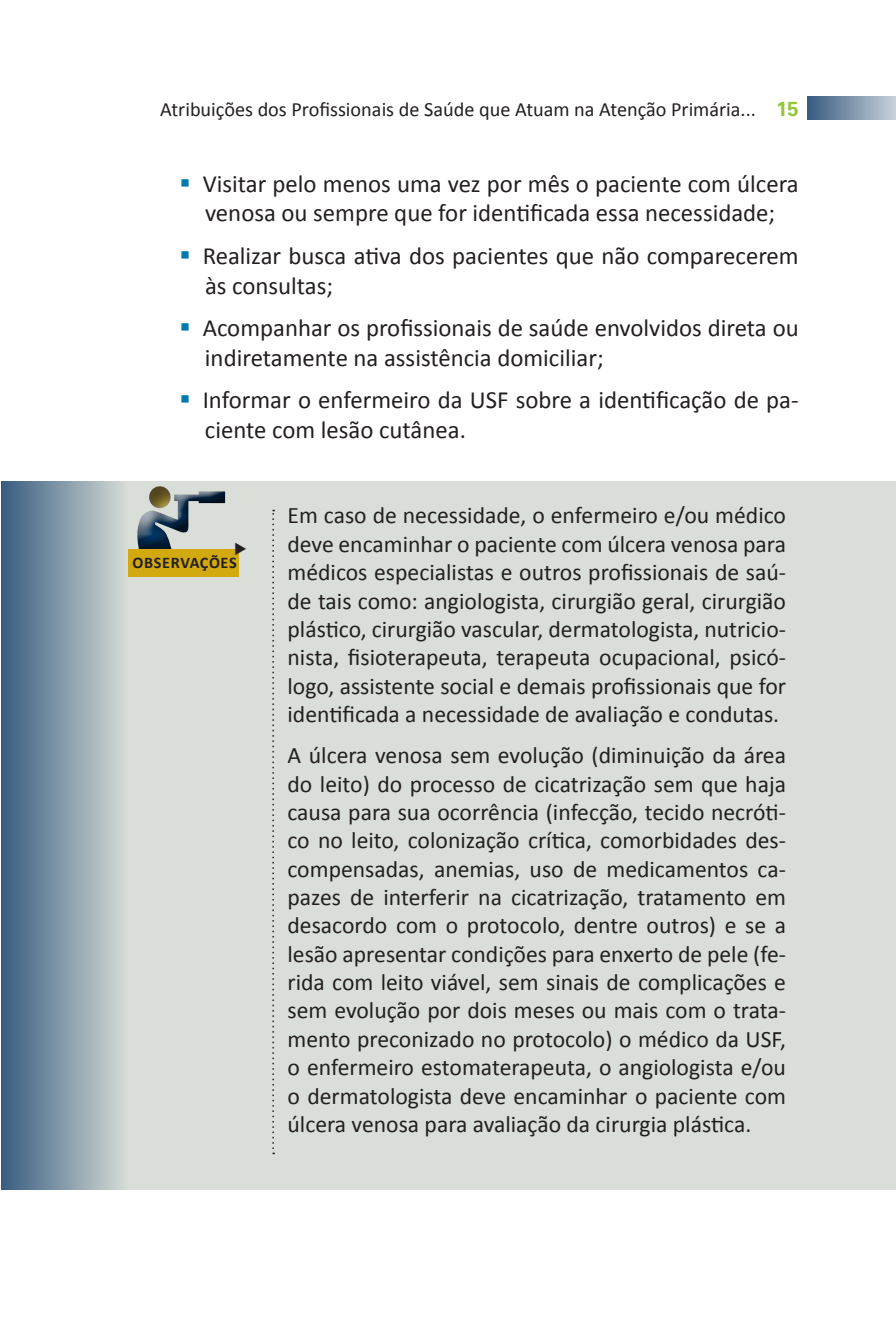
<style>
.page{position:relative;width:896px;height:1340px;background:#fff}
.page>*{position:absolute;margin:0;border:0;box-sizing:border-box;transform-origin:0 0}
.t1{font:24.75px/29.7px "Calibri";color:#231f20}
.t2{font:23.62px/28.3px "Calibri";color:#231f20;text-align:justify}
.t3{font:20.25px "Calibri";color:#231f20}
.t4{font:700 16.2px "Calibri";letter-spacing:.035em;color:#231f20}
.s1{font-family:"Univers LT Std";font-weight:700;color:#96c63a}
</style>
<div class="page">
<div style="left:807px;top:96px;width:88px;height:23px;background:linear-gradient(to right,#375b7f,#c5d0da)"></div>
<div style="left:1px;top:481px;width:894px;height:708px;background:#d9dfd8"></div>
<svg style="left:272px;top:509px;width:2px;height:645px"></svg>
<div style="left:1px;top:481px;width:127px;height:708px;background:linear-gradient(to right,#385c80,#d6dcd6)"></div>
<div style="left:145px;top:484px;width:27px;height:24px;background:#231f20;opacity:.75"></div>
<div style="left:134px;top:488px;width:92px;height:56px;background:#fff;opacity:.75"></div>
<div style="left:134px;top:490px;width:92px;height:61px;background:#231f20;opacity:.75"></div>
<div style="left:128px;top:550px;width:110px;height:27px;background:#d2a90e"></div>
<p class="t3" style="left:160px;top:96px;width:639px">Atribuições dos Profissionais de Saúde que Atuam na Atenção Primária... <span class="s1">15</span></p>
<p class="t1" style="left:203px;top:168px;width:597px">Visitar pelo menos uma vez por mês o paciente com úlcera venosa ou sempre que for identificada essa necessidade;</p>
<p class="t1" style="left:203px;top:240px;width:597px">Realizar busca ativa dos pacientes que não comparecerem às consultas;</p>
<p class="t1" style="left:202px;top:312px;width:597px">Acompanhar os profissionais de saúde envolvidos direta ou indiretamente na assistência domiciliar;</p>
<p class="t1" style="left:202px;top:384px;width:597px">Informar o enfermeiro da USF sobre a identificação de pa&shy;ciente com lesão cutânea.</p>
<p class="t4" style="left:132px;top:551px;width:106px">OBSERVAÇÕES</p>
<p class="t2" style="left:287px;top:501px;width:500px">Em caso de necessidade, o enfermeiro e/ou médico deve encaminhar o paciente com úlcera venosa para médicos especialistas e outros profissionais de saú&shy;de tais como: angiologista, cirurgião geral, cirurgião plástico, cirurgião vascular, dermatologista, nutricio&shy;nista, fisioterapeuta, terapeuta ocupacional, psicó&shy;logo, assistente social e demais profissionais que for identificada a necessidade de avaliação e condutas.</p>
<p class="t2" style="left:287px;top:740px;width:500px">A úlcera venosa sem evolução (diminuição da área do leito) do processo de cicatrização sem que haja causa para sua ocorrência (infecção, tecido necróti&shy;co no leito, colonização crítica, comorbidades des&shy;compensadas, anemias, uso de medicamentos ca&shy;pazes de interferir na cicatrização, tratamento em desacordo com o protocolo, dentre outros) e se a lesão apresentar condições para enxerto de pele (fe&shy;rida com leito viável, sem sinais de complicações e sem evolução por dois meses ou mais com o trata&shy;mento preconizado no protocolo) o médico da USF, o enfermeiro estomaterapeuta, o angiologista e/ou o dermatologista deve encaminhar o paciente com úlcera venosa para avaliação da cirurgia plástica.</p>
</div>
